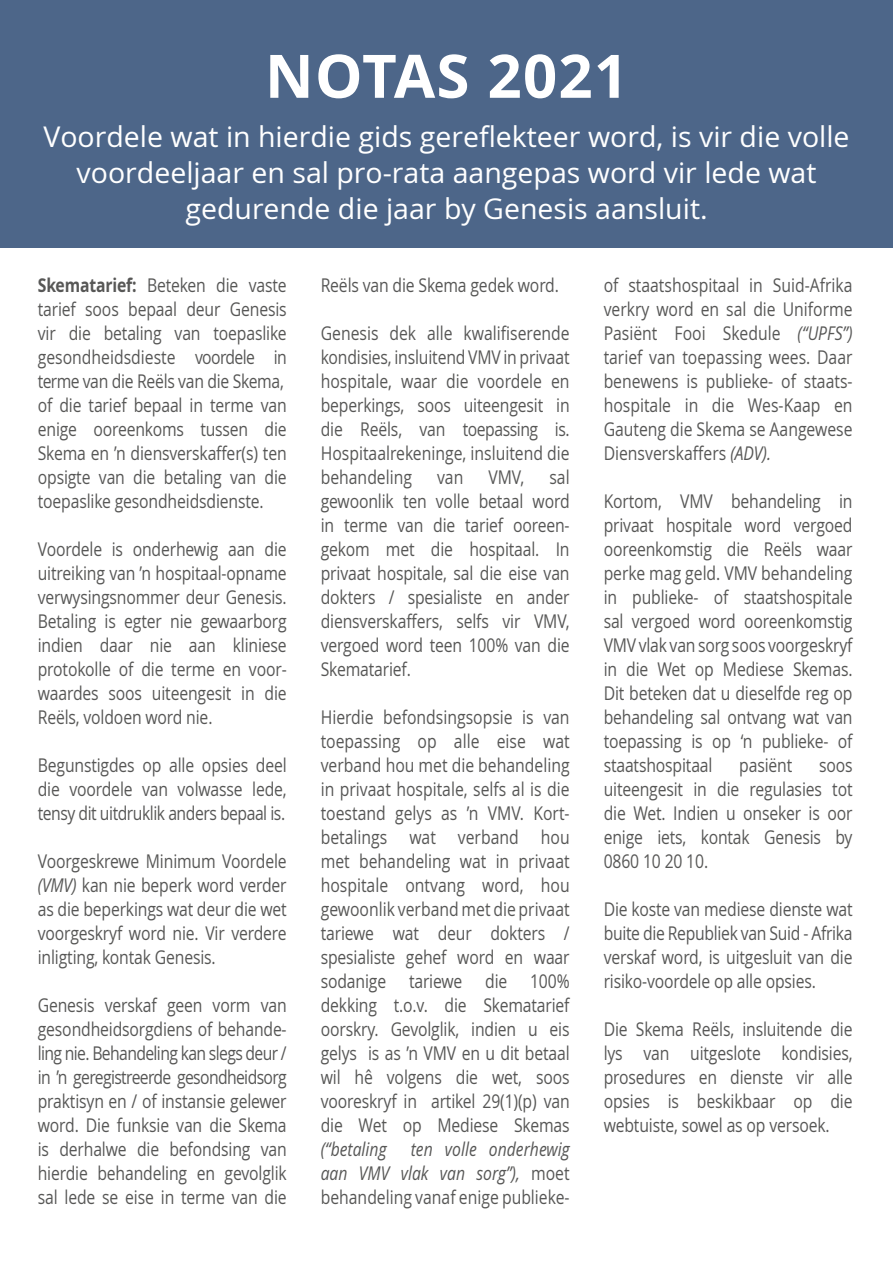
<style>
.page{position:relative;width:893px;height:1263px;background:#fff}
.page>*{position:absolute;margin:0;border:0;box-sizing:border-box;transform-origin:0 0}
.t1{font:700 60px "Open Sans";letter-spacing:.02em;color:#fff}
.t2{font:28.5px/36px "Open Sans";color:#fff;text-align:center}
.t3{font:18.9px/24px "Open Sans";letter-spacing:-.01em;color:#575756;text-align:justify;scale:.83 1}
.t4{font:italic 18.9px/24px "Open Sans";color:#575756;text-align:justify;scale:.83 1}
.s1{font-weight:700}
.s2{font-style:italic}
.s3{font-style:normal}
</style>
<div class="page">
<div style="left:0;top:0;width:893px;height:247px;background:#4d6689"></div>
<h1 class="t1" style="left:265px;top:42px;width:365px">NOTAS 2021</h1>
<h2 class="t2" style="left:43px;top:119px;width:808px">Voordele wat in hierdie gids gereflekteer word, is vir die volle voordeeljaar en sal pro-rata aangepas word vir lede wat gedurende die jaar by Genesis aansluit.</h2>
<p class="t3" style="left:38px;top:274px;width:301px;text-align:left"><span class="s1">Skematarief:</span> Beteken die vaste tarief soos bepaal deur Genesis vir die betaling van toepaslike gesondheidsdieste voordele in terme van die Reëls van die Skema, of die tarief bepaal in terme van enige ooreenkoms tussen die<br>Skema en ’n diensverskaffer(s) ten opsigte van die betaling van die toepaslike gesondheidsdienste.</p>
<p class="t3" style="left:38px;top:538px;width:301px">Voordele is onderhewig aan die uitreiking van ’n hospitaal-opname verwysingsnommer deur Genesis.<br>Betaling is egter nie gewaarborg indien daar nie aan kliniese protokolle of die terme en voor&shy;waardes soos uiteengesit in die Reëls, voldoen word nie.</p>
<p class="t3" style="left:38px;top:754px;width:301px">Begunstigdes op alle opsies deel die voordele van volwasse lede, tensy dit uitdruklik anders bepaal is.</p>
<p class="t3" style="left:38px;top:850px;width:301px">Voorgeskrewe Minimum Voordele <span class="s2">(VMV)</span> kan nie beperk word verder as die beperkings wat deur die wet voorgeskryf word nie. Vir verdere inligting, kontak Genesis.</p>
<p class="t3" style="left:38px;top:994px;width:301px">Genesis verskaf geen vorm van gesondheidsorgdiens of behande&shy;ling nie. Behandeling kan slegs deur / in ’n geregistreerde gesondheidsorg praktisyn en / of instansie gelewer word. Die funksie van die Skema is derhalwe die befondsing van hierdie behandeling en gevolglik sal lede se eise in terme van die</p>
<p class="t3" style="left:321px;top:274px;width:289px">Reëls van die Skema gedek word.</p>
<p class="t3" style="left:321px;top:322px;width:301px">Genesis dek alle kwalifiserende kondisies, insluitend VMV in privaat hospitale, waar die voordele en beperkings, soos uiteengesit in die Reëls, van toepassing is.<br>Hospitaalrekeninge, insluitend die behandeling</p>
<p class="t3" style="left:321px;top:466px;width:301px;text-indent:229px">sal gewoonlik ten volle betaal word in terme van die tarief ooreen&shy;gekom met die hospitaal. In privaat hospitale, sal die eise van dokters / spesialiste en ander diensverskaffers, selfs vir VMV, vergoed word teen 100% van die Skematarief.</p>
<p class="t3" style="left:321px;top:706px;width:301px">Hierdie befondsingsopsie is van toepassing op alle eise wat verband hou met die behandeling in privaat hospitale, selfs al is die toestand gelys as ’n VMV. Kort&shy;betalings wat verband hou met behandeling wat in privaat hospitale ontvang word, hou gewoonlik verband met die privaat tariewe wat deur dokters / spesialiste gehef word en waar sodanige tariewe die 100% dekking t.o.v. die Skematarief oorskry. Gevolglik, indien u eis gelys is as ’n VMV en u dit betaal wil hê volgens die wet, soos vooreskryf in artikel 29(1)(p) van die Wet op Mediese Skemas</p>
<p class="t4" style="left:321px;top:1138px;width:81px">(“betaling</p>
<p class="t3" style="left:437px;top:466px;width:33px">van</p>
<p class="t3" style="left:488px;top:466px;width:45px">VMV,</p>
<p class="t4" style="left:321px;top:1138px;width:301px;text-indent:90px">ten volle onderhewig aan VMV vlak van sorg”), <span class="s3">moet behandeling vanaf enige publieke-</span></p>
<p class="t3" style="left:604px;top:274px;width:301px">of staatshospitaal in Suid-Afrika verkry word en sal die Uniforme Pasiënt Fooi Skedule <span class="s2">(“UPFS”) </span>tarief van toepassing wees. Daar benewens is publieke- of staats&shy;hospitale in die Wes-Kaap en Gauteng die Skema se Aangewese Diensverskaffers <span class="s2">(ADV).</span></p>
<p class="t3" style="left:604px;top:490px;width:301px">Kortom, VMV behandeling in privaat hospitale word vergoed ooreenkomstig die Reëls waar perke mag geld. VMV behandeling in publieke- of staatshospitale sal vergoed word ooreenkomstig VMV vlak van sorg soos voorgeskryf in die Wet op Mediese Skemas.<br>Dit beteken dat u dieselfde reg op behandeling sal ontvang wat van toepassing is op ‘n publieke- of staatshospitaal</p>
<p class="t3" style="left:739px;top:754px;width:65px">pasiënt</p>
<p class="t3" style="left:604px;top:754px;width:301px;text-indent:215px">soos uiteengesit in die regulasies tot die Wet. Indien u onseker is oor enige iets, kontak Genesis by 0860 10 20 10.</p>
<p class="t3" style="left:604px;top:898px;width:301px">Die koste van mediese dienste wat buite die Republiek van Suid - Afrika verskaf word, is uitgesluit van die risiko-voordele op alle opsies.</p>
<p class="t3" style="left:604px;top:1018px;width:301px">Die Skema Reëls, insluitende die lys van uitgeslote kondisies, prosedures en dienste vir alle opsies is beskikbaar op die webtuiste, sowel as op versoek.</p>
</div>
